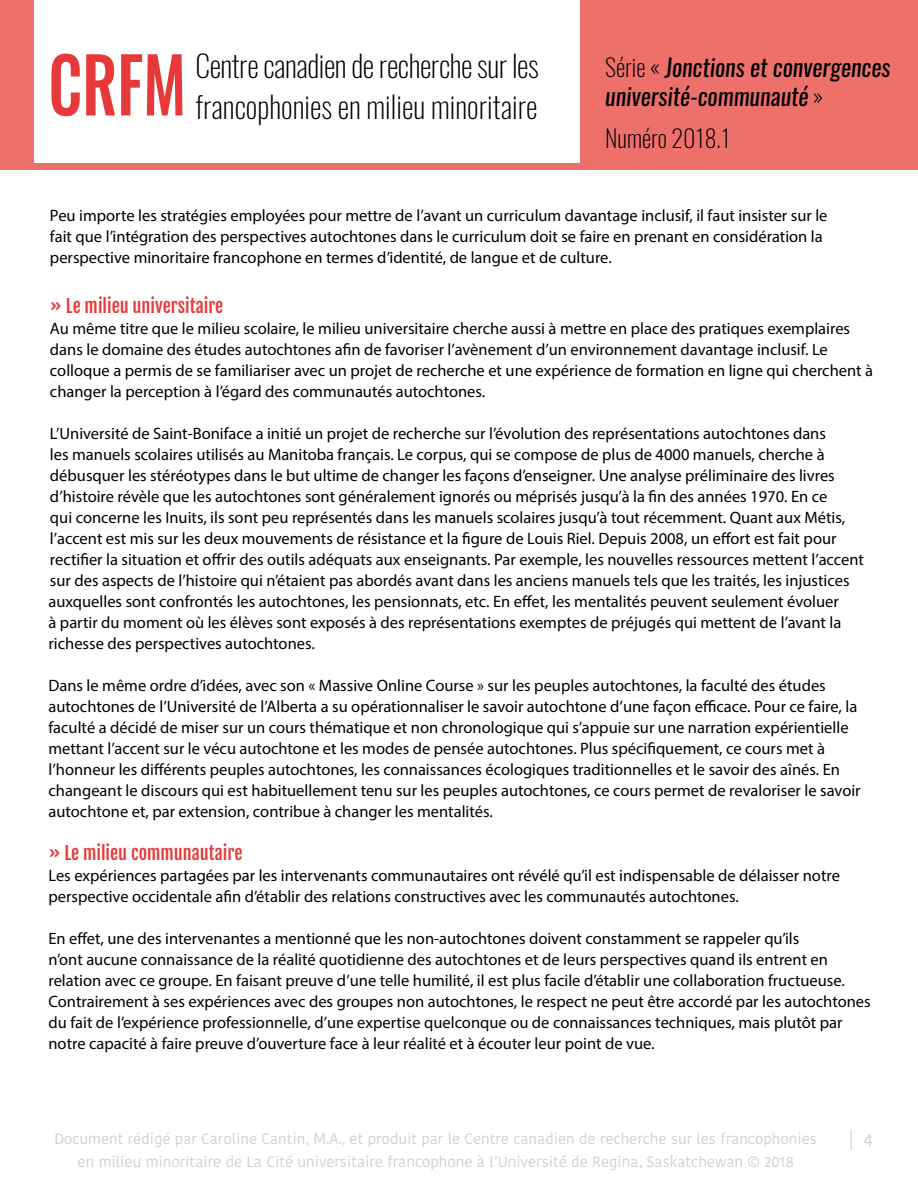
<style>
.page{position:relative;width:918px;height:1188px;background:#fff}
.page>*{position:absolute;margin:0;border:0;box-sizing:border-box;transform-origin:0 0}
.t1{font:500 75.6px "Oswald";color:#e73939;scale:.83 1}
.t2{font:200 30px "Oswald";color:#000}
.t3{font:italic 24px/28.8px "Oswald";color:#000}
.t4{font:200 24px "Oswald";color:#000}
.t5{font:18px "Fjalla One";color:#e73939}
.t6{font:18px "Kohinoor Devanagari";color:#d0d0d0}
.t7{font:16.5px/21px "Myriad Pro";color:#000}
.t8{font:15px/23.2px "Kohinoor Devanagari";color:#d0d0d0;text-align:center}
.s1{font-weight:200;font-style:normal}
</style>
<div class="page">
<div style="left:580px;top:0;width:338px;height:169px;background:#ee706a"></div>
<div style="left:0;top:0;width:34px;height:167px;background:#ee706a"></div>
<div style="left:0;top:163px;width:918px;height:7px;background:#ee706a"></div>
<h1 class="t1" style="left:48px;top:32px;width:167px">CRFM</h1>
<h2 class="t2" style="left:195px;top:46px;width:345px">Centre canadien de recherche sur les</h2>
<h2 class="t2" style="left:195px;top:87px;width:344px">francophonies en milieu minoritaire</h2>
<h3 class="t3" style="left:605px;top:53px;width:287px"><span class="s1">Série «</span> Jonctions et convergences université-communauté <span class="s1">»</span></h3>
<h3 class="t4" style="left:605px;top:122px;width:127px">Numéro 2018.1</h3>
<p class="t7" style="left:50px;top:205px;width:779px">Peu importe les stratégies employées pour mettre de l’avant un curriculum davantage inclusif, il faut insister sur le fait que l’intégration des perspectives autochtones dans le curriculum doit se faire en prenant en considération la perspective minoritaire francophone en termes d’identité, de langue et de culture.</p>
<p class="t5" style="left:50px;top:295px;width:175px">» Le milieu universitaire</p>
<p class="t7" style="left:50px;top:318px;width:825px">Au même titre que le milieu scolaire, le milieu universitaire cherche aussi à mettre en place des pratiques exemplaires dans le domaine des études autochtones afin de favoriser l’avènement d’un environnement davantage inclusif. Le colloque a permis de se familiariser avec un projet de recherche et une expérience de formation en ligne qui cherchent à changer la perception à l’égard des communautés autochtones.</p>
<p class="t7" style="left:48px;top:423px;width:817px">L’Université de Saint-Boniface a initié un projet de recherche sur l’évolution des représentations autochtones dans<br>les manuels scolaires utilisés au Manitoba français. Le corpus, qui se compose de plus de 4000 manuels, cherche à débusquer les stéréotypes dans le but ultime de changer les façons d’enseigner. Une analyse préliminaire des livres d’histoire révèle que les autochtones sont généralement ignorés ou méprisés jusqu’à la fin des années 1970. En ce<br>qui concerne les Inuits, ils sont peu représentés dans les manuels scolaires jusqu’à tout récemment. Quant aux Métis, l’accent est mis sur les deux mouvements de résistance et la figure de Louis Riel. Depuis 2008, un effort est fait pour rectifier la situation et offrir des outils adéquats aux enseignants. Par exemple, les nouvelles ressources mettent l’accent sur des aspects de l’histoire qui n’étaient pas abordés avant dans les anciens manuels tels que les traités, les injustices auxquelles sont confrontés les autochtones, les pensionnats, etc. En effet, les mentalités peuvent seulement évoluer<br>à partir du moment où les élèves sont exposés à des représentations exemptes de préjugés qui mettent de l’avant la richesse des perspectives autochtones.</p>
<p class="t7" style="left:48px;top:675px;width:814px">Dans le même ordre d’idées, avec son « Massive Online Course » sur les peuples autochtones, la faculté des études autochtones de l’Université de l’Alberta a su opérationnaliser le savoir autochtone d’une façon efficace. Pour ce faire, la faculté a décidé de miser sur un cours thématique et non chronologique qui s’appuie sur une narration expérientielle mettant l’accent sur le vécu autochtone et les modes de pensée autochtones. Plus spécifiquement, ce cours met à l’honneur les différents peuples autochtones, les connaissances écologiques traditionnelles et le savoir des aînés. En changeant le discours qui est habituellement tenu sur les peuples autochtones, ce cours permet de revaloriser le savoir autochtone et, par extension, contribue à changer les mentalités.</p>
<p class="t5" style="left:48px;top:842px;width:196px">» Le milieu communautaire</p>
<p class="t7" style="left:48px;top:864px;width:793px">Les expériences partagées par les intervenants communautaires ont révélé qu’il est indispensable de délaisser notre perspective occidentale afin d’établir des relations constructives avec les communautés autochtones.</p>
<p class="t7" style="left:48px;top:927px;width:824px">En effet, une des intervenantes a mentionné que les non-autochtones doivent constamment se rappeler qu’ils<br>n’ont aucune connaissance de la réalité quotidienne des autochtones et de leurs perspectives quand ils entrent en relation avec ce groupe. En faisant preuve d’une telle humilité, il est plus facile d’établir une collaboration fructueuse.<br>Contrairement à ses expériences avec des groupes non autochtones, le respect ne peut être accordé par les autochtones du fait de l’expérience professionnelle, d’une expertise quelconque ou de connaissances techniques, mais plutôt par notre capacité à faire preuve d’ouverture face à leur réalité et à écouter leur point de vue.</p>
<p class="t8" style="left:54px;top:1127px;width:764px">Document rédigé par Caroline Cantin, M.A., et produit par le Centre canadien de recherche sur les francophonies en milieu minoritaire de La Cité universitaire francophone à l’Université de Regina, Saskatchewan © 2018</p>
<p class="t6" style="left:849px;top:1130px;width:26px">| 4</p>
</div>
